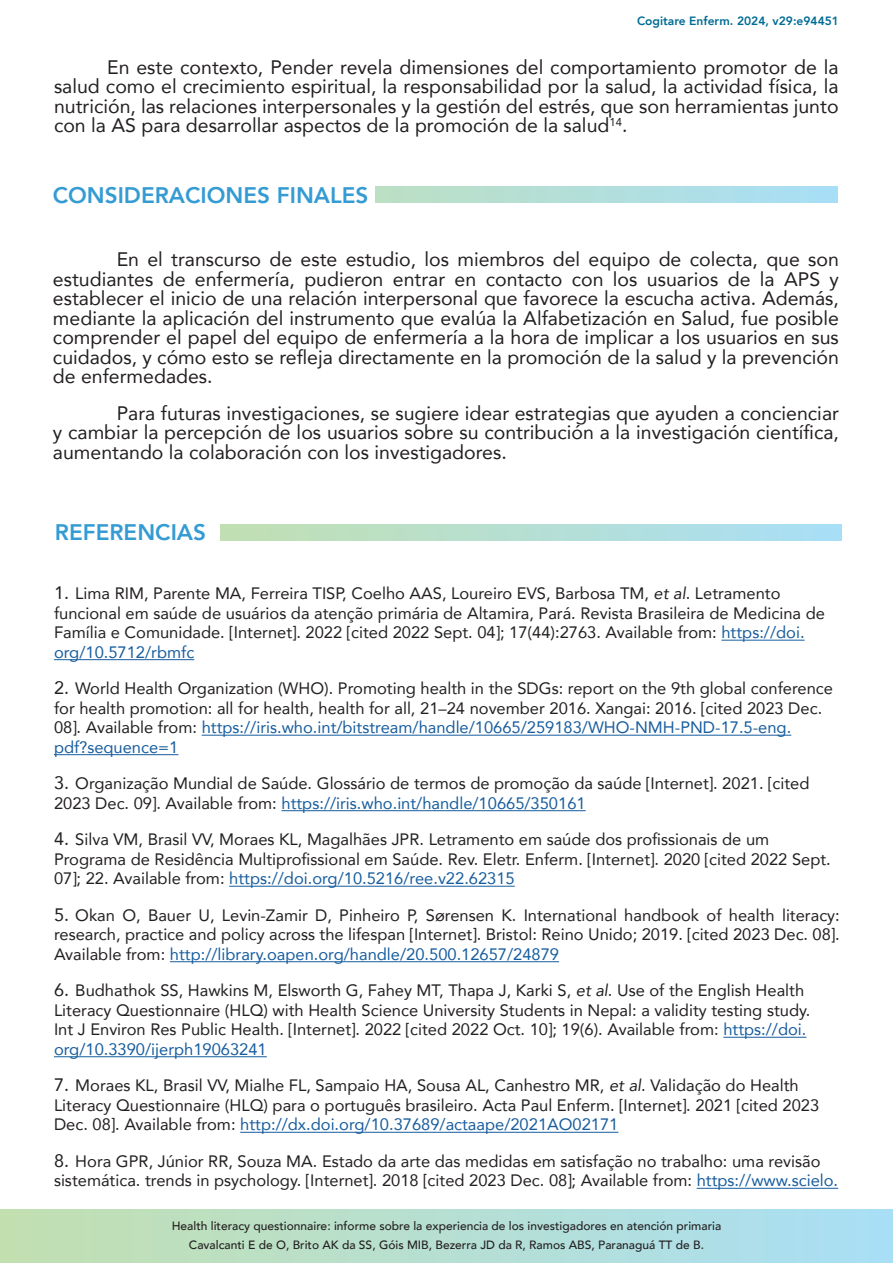
<style>
.page{position:relative;width:893px;height:1263px;background:#fff}
.page>*{position:absolute;margin:0;border:0;box-sizing:border-box;transform-origin:0 0}
.t1{font:800 22.5px "Avenir";color:#349bd3}
.t2{font:19.5px/19.5px "Avenir";color:#231f20;text-align:justify}
.t3{font:16.5px/19.5px "Avenir";color:#231f20}
.t4{font:500 12px/18.6px "Avenir";color:#231f20;text-align:center}
.t5{font:800 12px "Avenir";color:#006c95}
.s1{font-size:18px}
.s2{font-style:italic}
.s3{color:#175d9e}
</style>
<div class="page">
<svg style="left:0;top:1209px;width:893px;height:54px;background:#b6dfd2"></svg>
<div style="left:375px;top:186px;width:463px;height:17px;background:linear-gradient(to right,#bce0c3,#a8dff7)"></div>
<hr style="left:721px;top:640px;width:84px;height:1px;background:#175d9e">
<hr style="left:54px;top:659px;width:140px;height:1px;background:#175d9e">
<hr style="left:202px;top:735px;width:589px;height:1px;background:#175d9e">
<hr style="left:54px;top:754px;width:124px;height:1px;background:#175d9e">
<hr style="left:281px;top:810px;width:305px;height:1px;background:#175d9e">
<hr style="left:229px;top:886px;width:286px;height:1px;background:#175d9e">
<hr style="left:170px;top:961px;width:389px;height:1px;background:#175d9e">
<hr style="left:723px;top:1037px;width:83px;height:1px;background:#175d9e">
<hr style="left:54px;top:1056px;width:213px;height:1px;background:#175d9e">
<hr style="left:240px;top:1132px;width:378px;height:1px;background:#175d9e">
<hr style="left:697px;top:1188px;width:141px;height:1px;background:#175d9e">
<div style="left:220px;top:524px;width:621px;height:17px;background:linear-gradient(to right,#c2dfb1,#a9dff7)"></div>
<p class="t5" style="left:637px;top:10px;width:203px">Cogitare Enferm. 2024, v29:e94451</p>
<p class="t2" style="left:54px;top:56px;width:786px;text-indent:53px">En este contexto, Pender revela dimensiones del comportamiento promotor de la salud como el crecimiento espiritual, la responsabilidad por la salud, la actividad física, la nutrición, las relaciones interpersonales y la gestión del estrés, que son herramientas junto con la AS para desarrollar aspectos de la promoción de la salud<sup>14</sup>.</p>
<p class="t1" style="left:53px;top:174px;width:317px">CONSIDERACIONES FINALES</p>
<p class="t2" style="left:53px;top:249px;width:788px;text-indent:64px">En el transcurso de este estudio, los miembros del equipo de colecta, que son estudiantes de enfermería, pudieron entrar en contacto con los usuarios de la APS y establecer el inicio de una relación interpersonal que favorece la escucha activa. Además, mediante la aplicación del instrumento que evalúa la Alfabetización en Salud, fue posible comprender el papel del equipo de enfermería a la hora de implicar a los usuarios en sus cuidados, y cómo esto se refleja directamente en la promoción de la salud y la prevención de enfermedades.</p>
<p class="t2" style="left:53px;top:403px;width:787px;text-indent:64px">Para futuras investigaciones, se sugiere idear estrategias que ayuden a concienciar y cambiar la percepción de los usuarios sobre su contribución a la investigación científica, aumentando la colaboración con los investigadores.</p>
<p class="t1" style="left:55px;top:511px;width:153px">REFERENCIAS</p>
<p class="t3" style="left:54px;top:583px;width:772px"><span class="s1">1.</span> Lima RIM, Parente MA, Ferreira TISP, Coelho AAS, Loureiro EVS, Barbosa TM, <span class="s2">et al</span>. Letramento funcional em saúde de usuários da atenção primária de Altamira, Pará. Revista Brasileira de Medicina de Família e Comunidade. [Internet]. 2022 [cited 2022 Sept. 04]; 17(44):2763. Available from: <span class="s3">https://doi. org/10.5712/rbmfc</span></p>
<p class="t3" style="left:54px;top:678px;width:781px"><span class="s1">2.</span> World Health Organization (WHO). Promoting health in the SDGs: report on the 9th global conference for health promotion: all for health, health for all, 21–24 november 2016. Xangai: 2016. [cited 2023 Dec.<br>08]. Available from: <span class="s3">https://iris.who.int/bitstream/handle/10665/259183/WHO-NMH-PND-17.5-eng. pdf?sequence=1</span></p>
<p class="t3" style="left:54px;top:773px;width:757px"><span class="s1">3.</span> Organização Mundial de Saúde. Glossário de termos de promoção da saúde [Internet]. 2021. [cited<br>2023 Dec. 09]. Available from: <span class="s3">https://iris.who.int/handle/10665/350161</span></p>
<p class="t3" style="left:54px;top:829px;width:778px"><span class="s1">4.</span> Silva VM, Brasil VV, Moraes KL, Magalhães JPR. Letramento em saúde dos profissionais de um<br>Programa de Residência Multiprofissional em Saúde. Rev. Eletr. Enferm. [Internet]. 2020 [cited 2022 Sept.<br>07]; 22. Available from: <span class="s3">https://doi.org/10.5216/ree.v22.62315</span></p>
<p class="t3" style="left:54px;top:905px;width:787px;text-align:justify"><span class="s1">5.</span> Okan O, Bauer U, Levin-Zamir D, Pinheiro P, Sørensen K. International handbook of health literacy: research, practice and policy across the lifespan [Internet]. Bristol: Reino Unido; 2019. [cited 2023 Dec. 08].<br>Available from: <span class="s3">http://library.oapen.org/handle/20.500.12657/24879</span></p>
<p class="t3" style="left:54px;top:980px;width:758px"><span class="s1">6.</span> Budhathok SS, Hawkins M, Elsworth G, Fahey MT, Thapa J, Karki S, <span class="s2">et al</span>. Use of the English Health Literacy Questionnaire (HLQ) with Health Science University Students in Nepal: a validity testing study.<br>Int J Environ Res Public Health. [Internet]. 2022 [cited 2022 Oct. 10]; 19(6). Available from: <span class="s3">https://doi. org/10.3390/ijerph19063241</span></p>
<p class="t3" style="left:54px;top:1075px;width:767px"><span class="s1">7.</span> Moraes KL, Brasil VV, Mialhe FL, Sampaio HA, Sousa AL, Canhestro MR, <span class="s2">et al</span>. Validação do Health<br>Literacy Questionnaire (HLQ) para o português brasileiro. Acta Paul Enferm. [Internet]. 2021 [cited 2023<br>Dec. 08]. Available from: <span class="s3">http://dx.doi.org/10.37689/actaape/2021AO02171</span></p>
<p class="t3" style="left:54px;top:1151px;width:786px"><span class="s1">8.</span> Hora GPR, Júnior RR, Souza MA. Estado da arte das medidas em satisfação no trabalho: uma revisão sistemática. trends in psychology. [Internet]. 2018 [cited 2023 Dec. 08]; Available from: <span class="s3">https://www.scielo.</span></p>
<p class="t4" style="left:172px;top:1216px;width:551px">Health literacy questionnaire: informe sobre la experiencia de los investigadores en atención primaria<br>Cavalcanti E de O, Brito AK da SS, Góis MIB, Bezerra JD da R, Ramos ABS, Paranaguá TT de B.</p>
</div>
